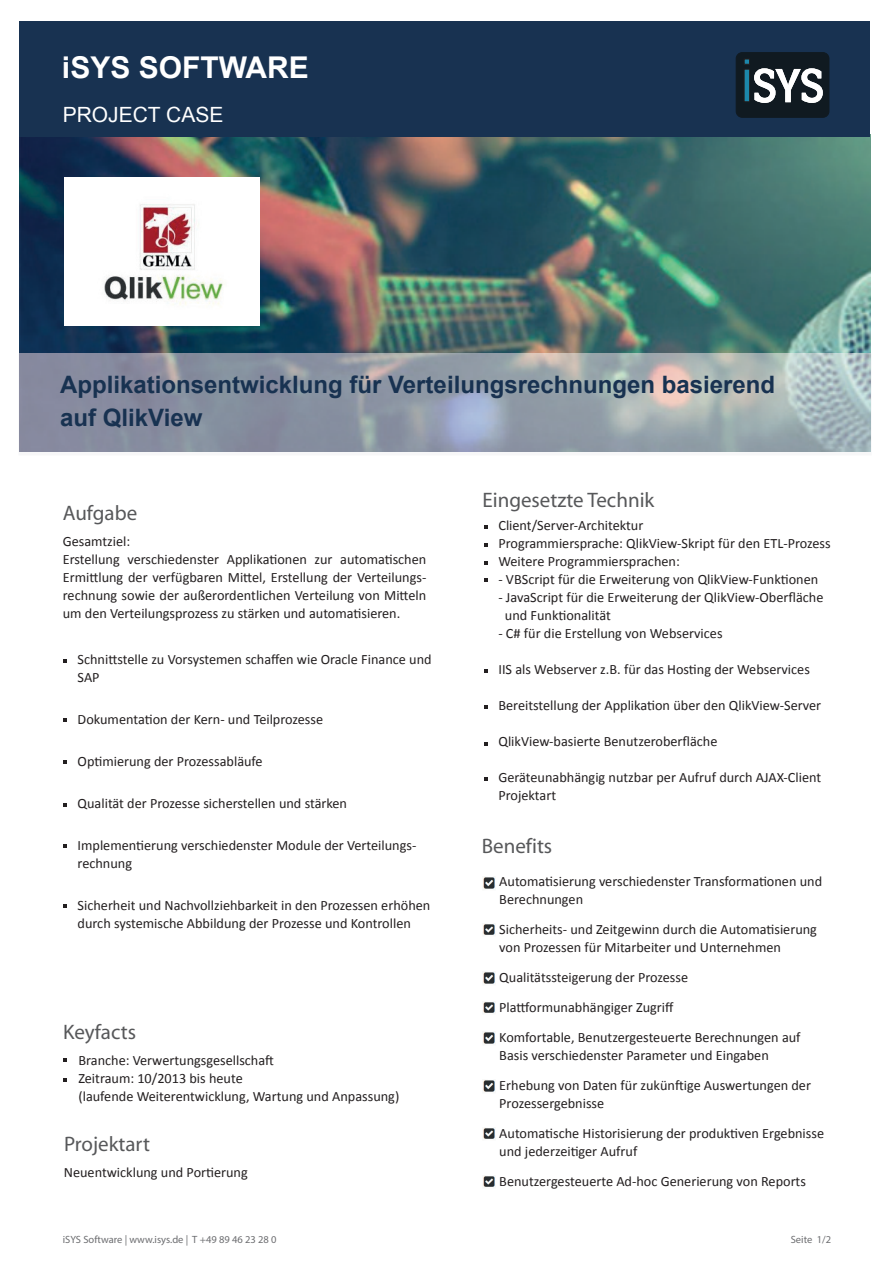
<style>
.page{position:relative;width:893px;height:1263px;background:#fff}
.page>*{position:absolute;margin:0;border:0;box-sizing:border-box;transform-origin:0 0}
.t1{font:700 30px "Arial";color:#fff}
.t2{font:700 24px/33px "Arial";color:#183251}
.t3{font:21px "Myriad";color:#57585a}
.t4{font:21px "Arial";color:#fff}
.t5{font:14.25px/18px "Calibri";color:#231f20}
.t6{font:10.5px "Myriad Pro";color:#6c6d70}
</style>
<div class="page">
<img style="left:20px;top:136px;width:850px;height:218px">
<svg style="left:483px;top:877px;width:12px;height:12px"></svg>
<img style="left:483px;top:924px;width:12px;height:11px">
<svg style="left:483px;top:972px;width:12px;height:12px"></svg>
<svg style="left:483px;top:1032px;width:12px;height:12px"></svg>
<img style="left:483px;top:1002px;width:12px;height:11px">
<svg style="left:483px;top:1080px;width:12px;height:12px"></svg>
<img style="left:483px;top:1128px;width:12px;height:11px">
<svg style="left:483px;top:1176px;width:12px;height:11px"></svg>
<div style="left:20px;top:21px;width:850px;height:115px;background:#183251"></div>
<div style="left:736px;top:53px;width:93px;height:64px;background:#101a21;border-radius:6px"></div>
<div style="left:736px;top:52px;width:93px;height:66px;border:1px solid #101a21;border-radius:6px"></div>
<svg style="left:744px;top:59px;width:79px;height:44px"></svg>
<svg style="left:19px;top:354px;width:852px;height:98px"></svg>
<svg style="left:484px;top:525px;width:3px;height:4px"></svg>
<svg style="left:484px;top:543px;width:3px;height:4px"></svg>
<svg style="left:484px;top:561px;width:3px;height:4px"></svg>
<svg style="left:484px;top:578px;width:3px;height:4px"></svg>
<svg style="left:484px;top:669px;width:3px;height:4px"></svg>
<svg style="left:484px;top:705px;width:3px;height:4px"></svg>
<svg style="left:484px;top:742px;width:3px;height:4px"></svg>
<svg style="left:484px;top:777px;width:3px;height:4px"></svg>
<svg style="left:63px;top:1058px;width:4px;height:4px"></svg>
<svg style="left:63px;top:659px;width:4px;height:4px"></svg>
<svg style="left:63px;top:718px;width:4px;height:4px"></svg>
<svg style="left:63px;top:760px;width:4px;height:4px"></svg>
<svg style="left:63px;top:803px;width:4px;height:4px"></svg>
<svg style="left:63px;top:844px;width:4px;height:4px"></svg>
<svg style="left:63px;top:904px;width:4px;height:4px"></svg>
<svg style="left:63px;top:1078px;width:4px;height:4px"></svg>
<img style="left:64px;top:177px;width:196px;height:148px">
<h1 class="t1" style="left:62px;top:48px;width:248px">iSYS SOFTWARE</h1>
<h3 class="t4" style="left:63px;top:101px;width:162px">PROJECT CASE</h3>
<h2 class="t2" style="left:60px;top:369px;width:716px">Applikationsentwicklung für Verteilungsrechnungen basierend auf QlikView</h2>
<h3 class="t3" style="left:63px;top:503px;width:76px">Aufgabe</h3>
<p class="t5" style="left:63px;top:532px;width:365px">Gesamtziel:<br>Erstellung verschiedenster Applikationen zur automatischen Ermittlung der verfügbaren Mittel, Erstellung der Verteilungs&shy;rechnung sowie der außerordentlichen Verteilung von Mitteln um den Verteilungsprozess zu stärken und automatisieren.</p>
<p class="t5" style="left:78px;top:650px;width:356px">Schnittstelle zu Vorsystemen schaffen wie Oracle Finance und<br>SAP</p>
<p class="t5" style="left:78px;top:710px;width:247px">Dokumentation der Kern- und Teilprozesse</p>
<p class="t5" style="left:78px;top:752px;width:187px">Optimierung der Prozessabläufe</p>
<p class="t5" style="left:78px;top:794px;width:271px">Qualität der Prozesse sicherstellen und stärken</p>
<p class="t5" style="left:78px;top:836px;width:340px">Implementierung verschiedenster Module der Verteilungs&shy;rechnung</p>
<p class="t5" style="left:78px;top:896px;width:354px">Sicherheit und Nachvollziehbarkeit in den Prozessen erhöhen durch systemische Abbildung der Prozesse und Kontrollen</p>
<h3 class="t3" style="left:63px;top:1021px;width:74px">Keyfacts</h3>
<p class="t5" style="left:78px;top:1051px;width:322px">Branche: Verwertungsgesellschaft<br>Zeitraum: 10/2013 bis heute<br>(laufende Weiterentwicklung, Wartung und Anpassung)</p>
<h3 class="t3" style="left:64px;top:1133px;width:87px">Projektart</h3>
<p class="t5" style="left:64px;top:1163px;width:186px">Neuentwicklung und Portierung</p>
<h3 class="t3" style="left:483px;top:489px;width:173px">Eingesetzte Technik</h3>
<p class="t5" style="left:498px;top:517px;width:334px">Client/Server-Architektur<br>Programmiersprache: QlikView-Skript für den ETL-Prozess<br>Weitere Programmiersprachen:</p>
<p class="t5" style="left:498px;top:571px;width:321px">- VBScript für die Erweiterung von QlikView-Funktionen</p>
<p class="t5" style="left:505px;top:589px;width:320px;text-indent:-6px">- JavaScript für die Erweiterung der QlikView-Oberfläche und Funktionalität</p>
<p class="t5" style="left:498px;top:625px;width:226px">- C# für die Erstellung von Webservices</p>
<p class="t5" style="left:498px;top:661px;width:313px">IIS als Webserver z.B. für das Hosting der Webservices</p>
<p class="t5" style="left:498px;top:697px;width:324px">Bereitstellung der Applikation über den QlikView-Server</p>
<p class="t5" style="left:498px;top:733px;width:221px">QlikView-basierte Benutzeroberfläche</p>
<p class="t5" style="left:498px;top:769px;width:324px">Geräteunabhängig nutzbar per Aufruf durch AJAX-Client<br>Projektart</p>
<h3 class="t3" style="left:482px;top:835px;width:72px">Benefits</h3>
<p class="t5" style="left:499px;top:872px;width:324px">Automatisierung verschiedenster Transformationen und<br>Berechnungen</p>
<p class="t5" style="left:499px;top:920px;width:319px">Sicherheits- und Zeitgewinn durch die Automatisierung von Prozessen für Mitarbeiter und Unternehmen</p>
<p class="t5" style="left:499px;top:962px;width:303px;line-height:30px">Qualitätssteigerung der Prozesse<br>Plattformunabhängiger Zugriff<br>Komfortable, Benutzergesteuerte Berechnungen auf</p>
<p class="t5" style="left:499px;top:1040px;width:313px;line-height:30px">Basis verschiedenster Parameter und Eingaben<br>Erhebung von Daten für zukünftige Auswertungen der</p>
<p class="t5" style="left:499px;top:1088px;width:326px;line-height:30px">Prozessergebnisse<br>Automatische Historisierung der produktiven Ergebnisse</p>
<p class="t5" style="left:499px;top:1136px;width:308px;line-height:30px">und jederzeitiger Aufruf<br>Benutzergesteuerte Ad-hoc Generierung von Reports</p>
<p class="t6" style="left:63px;top:1233px;width:215px">iSYS Software | www.isys.de | T +49 89 46 23 28 0</p>
<p class="t6" style="left:791px;top:1233px;width:42px">Seite 1/2</p>
</div>
